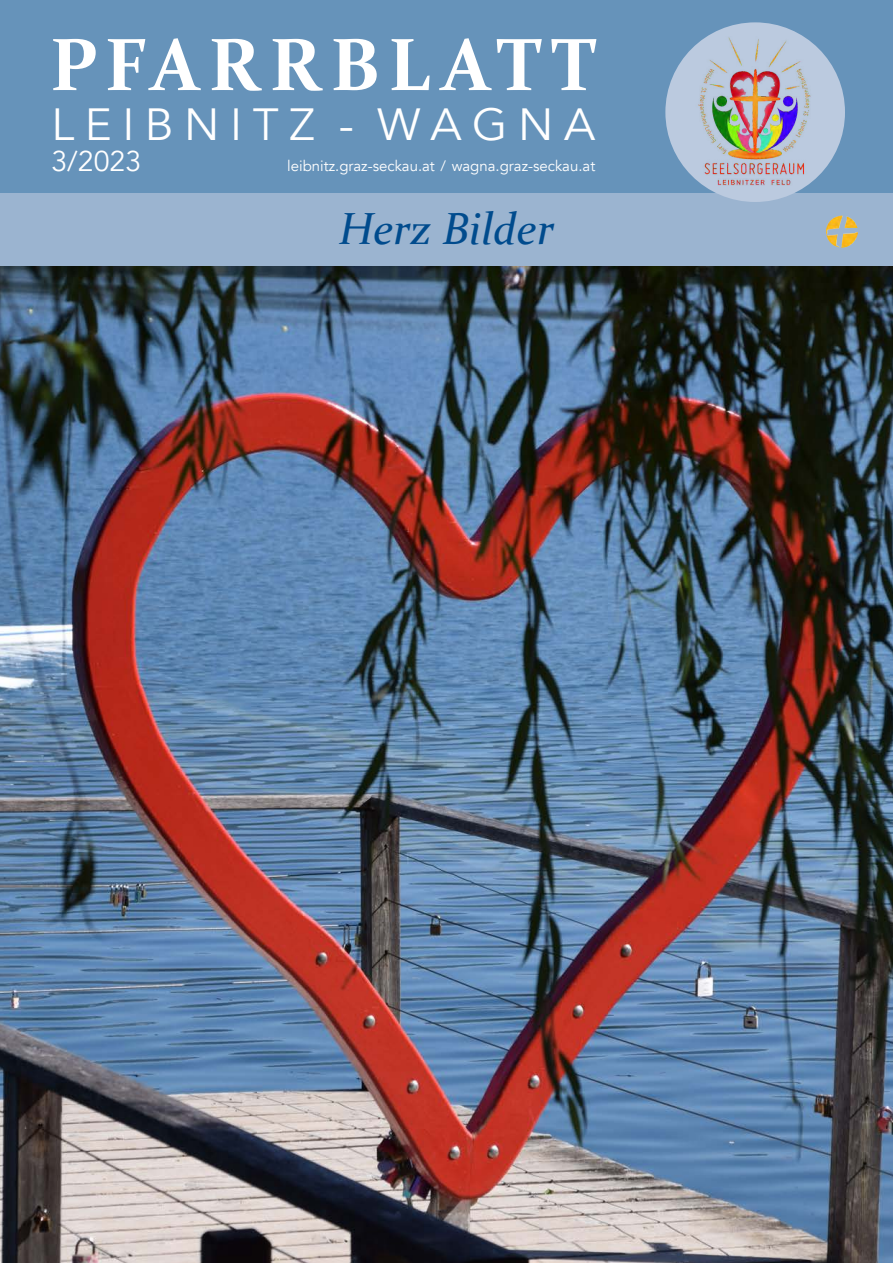
<style>
.page{position:relative;width:893px;height:1263px;background:#fff}
.page>*{position:absolute;margin:0;border:0;box-sizing:border-box;transform-origin:0 0}
.t1{font:700 74.55px "Constantia";letter-spacing:.11em;color:#fff}
.t2{font:45px "Avenir";letter-spacing:.235em;color:#fff}
.t3{font:italic 45px "Constantia";color:#004b8d}
.t4{font:28.5px "Avenir";color:#fff}
.t5{font:15px "Avenir";color:#fff}
</style>
<div class="page">
<div style="left:0;top:0;width:893px;height:200px;background:#6693ba"></div>
<img style="left:0;top:266px;width:893px;height:997px">
<div style="left:0;top:193px;width:893px;height:73px;background:#9bb4d0"></div>
<div style="left:665px;top:22px;width:180px;height:180px;background:#bbcadf;border-radius:50%"></div>
<img style="left:672px;top:29px;width:166px;height:166px">
<img style="left:826px;top:216px;width:32px;height:32px">
<p class="t1" style="left:50px;top:13px;width:548px">PFARRBLATT</p>
<p class="t2" style="left:51px;top:98px;width:545px">LEIBNITZ - WAGNA</p>
<p class="t4" style="left:51px;top:144px;width:91px">3/2023</p>
<p class="t5" style="left:287px;top:157px;width:310px">leibnitz.graz-seckau.at / wagna.graz-seckau.at</p>
<p class="t3" style="left:339px;top:198px;width:217px">Herz Bilder</p>
</div>
